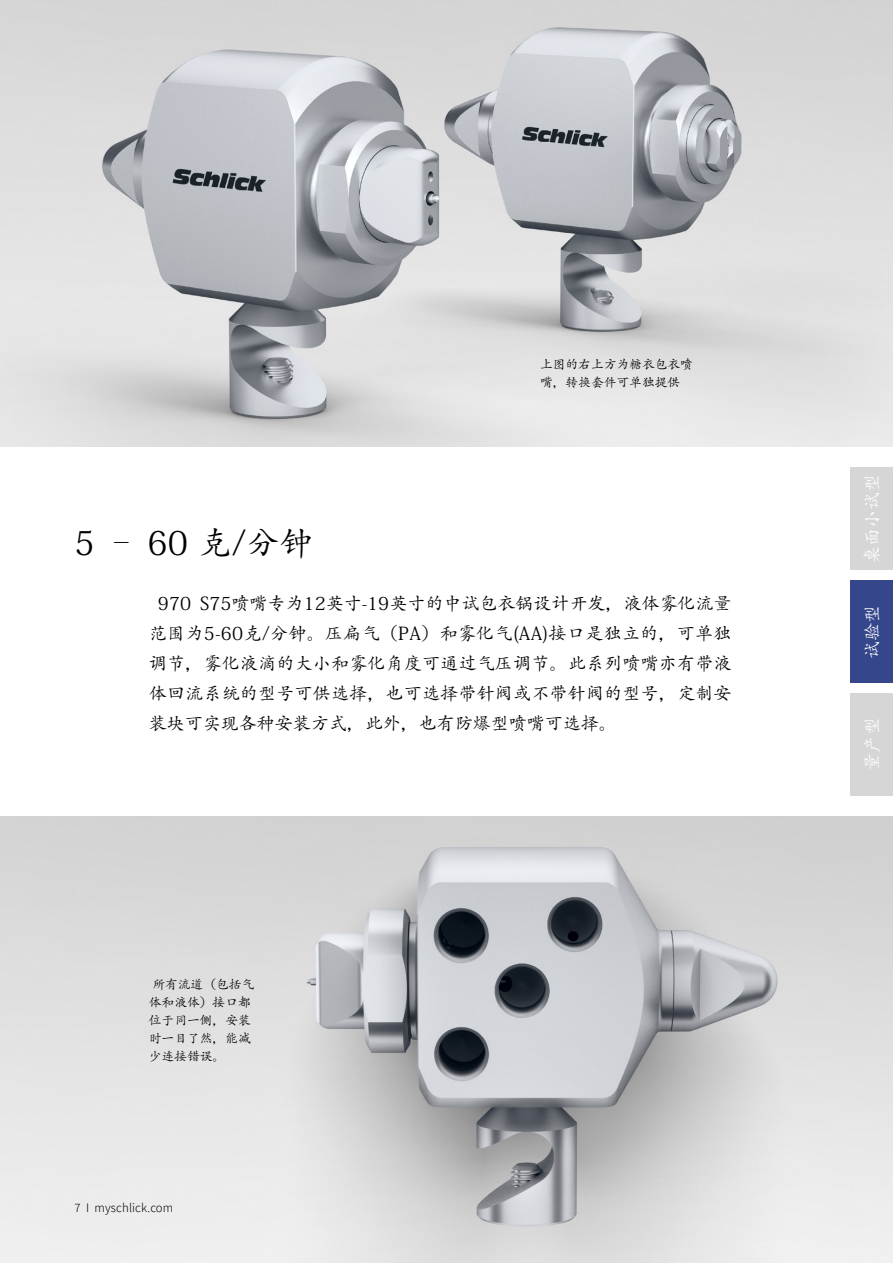
<style>
.page{position:relative;width:893px;height:1263px;background:#fff}
.page>*{position:absolute;margin:0;border:0;box-sizing:border-box;transform-origin:0 0}
.t1{font:33px "Adobe Kaiti Std";color:#000}
.t2{font:18px/30px "Adobe Kaiti Std";letter-spacing:.005em;color:#000;text-align:justify}
.t3{font:18px "Adobe Kaiti Std";color:#fff}
.t4{font:12.75px/18px "Adobe Kaiti Std";color:#000}
.t5{font:300 12.75px "Assistant";letter-spacing:.01em;color:#000}
</style>
<div class="page">
<img style="left:0;top:0;width:893px;height:446px">
<img style="left:0;top:816px;width:893px;height:447px">
<div style="left:850px;top:468px;width:43px;height:102px;background:#d6d6d6"></div>
<div style="left:850px;top:580px;width:43px;height:102px;background:#36468b"></div>
<div style="left:850px;top:693px;width:43px;height:102px;background:#d6d6d6"></div>
<p class="t4" style="left:540px;top:356px;width:154px">上图的右上方为糖衣包衣喷嘴，转换套件可单独提供</p>
<h1 class="t1" style="left:74px;top:522px;width:240px">5 – 60 克/分钟</h1>
<p class="t2" style="left:149px;top:588px;width:584px;text-indent:9px">970 S75喷嘴专为12英寸-19英寸的中试包衣锅设计开发，液体雾化流量范围为5-60克/分钟。压扁气（PA）和雾化气(AA)接口是独立的，可单独调节，雾化液滴的大小和雾化角度可通过气压调节。此系列喷嘴亦有带液体回流系统的型号可供选择，也可选择带针阀或不带针阀的型号，定制安装块可实现各种安装方式，此外，也有防爆型喷嘴可选择。</p>
<p class="t4" style="left:149px;top:975px;width:107px">所有流道（包括气体和液体）接口都位于同一侧，安装时一目了然，能减少连接错误。</p>
<p class="t5" style="left:74px;top:1199px;width:100px">7 I myschlick.com</p>
<p class="t3" style="left:861px;top:564px;width:91px;rotate:-90deg">桌面小试型</p>
<p class="t3" style="left:861px;top:658px;width:55px;rotate:-90deg">试验型</p>
<p class="t3" style="left:861px;top:771px;width:55px;rotate:-90deg">量产型</p>
</div>
